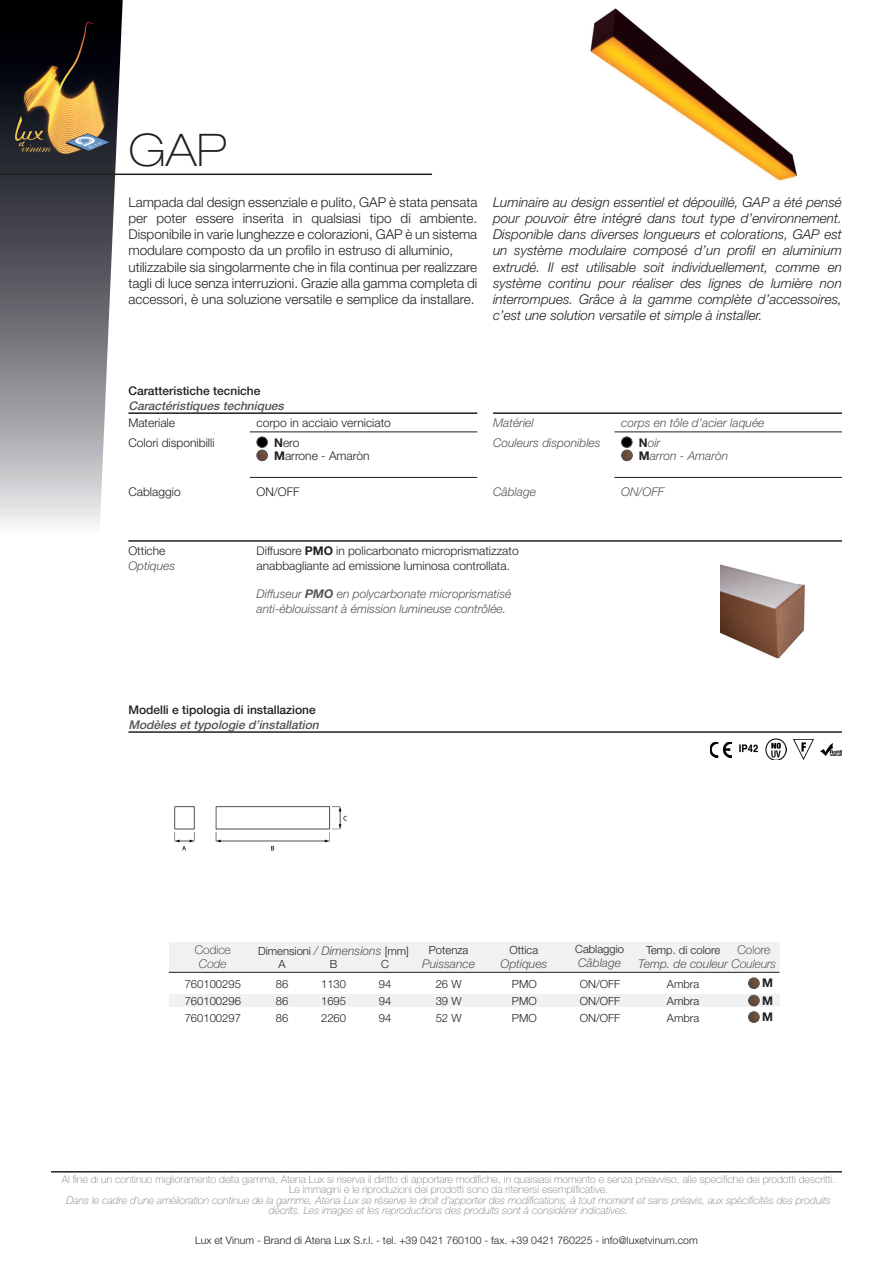
<style>
.page{position:relative;width:893px;height:1263px;background:#fff}
.page>*{position:absolute;margin:0;border:0;box-sizing:border-box;transform-origin:0 0}
.t1{font:100 expanded 45px "Helvetica Neue";color:#231f20}
.t2{font:italic 300 13.5px/16.2px "Helvetica Neue";color:#231f20;text-align:justify}
.t3{font:300 13.5px/16.2px "Helvetica Neue";color:#231f20}
.t4{font:italic 300 12px/19.8px "Helvetica Neue";color:#535355}
.t5{font:300 12px/19.8px "Helvetica Neue";color:#231f20}
.t6{font:italic 500 12px "Helvetica Neue";color:#535355}
.t7{font:500 12px "Helvetica Neue";color:#231f20}
.t8{font:100 12px "Helvetica Neue";color:#231f20}
.t9{font:italic 100 12px "Helvetica Neue";color:#231f20}
.t10{font:700 12px/17px "Helvetica Neue";color:#231f20;text-align:justify}
.t11{font:300 11.25px/17.1px "Helvetica Neue";color:#231f20;text-align:justify}
.t12{font:100 10.5px/10.5px "Helvetica Neue";color:#757778;text-align:center}
.t13{font:italic 100 10.5px/10.5px "Helvetica Neue";color:#757778;text-align:center}
.t14{font:300 10.5px "Helvetica Neue";color:#231f20}
.s1{font-weight:700}
.s2{font-weight:700;font-style:normal;color:#231f20}
.s3{font-style:italic;font-size:12px;color:#535355}
.s4{font-weight:100;color:#231f20}
</style>
<div class="page">
<img style="left:721px;top:564px;width:84px;height:95px">
<img style="left:0;top:0;width:123px;height:526px">
<hr style="left:51px;top:1171px;width:791px;height:1px;background:#231f20">
<div style="left:169px;top:994px;width:610px;height:13px;background:#f0f1f2"></div>
<div style="left:169px;top:942px;width:610px;height:30px;background:#f0f1f2"></div>
<hr style="left:169px;top:972px;width:610px;height:1px;background:#231f20">
<img style="left:739px;top:744px;width:19px;height:9px">
<img style="left:590px;top:8px;width:208px;height:173px">
<img style="left:174px;top:806px;width:173px;height:45px">
<svg style="left:749px;top:978px;width:10px;height:10px"></svg>
<div style="left:748px;top:978px;width:11px;height:11px;border:1px solid #57585a;border-radius:50%"></div>
<svg style="left:749px;top:995px;width:10px;height:11px"></svg>
<div style="left:748px;top:995px;width:11px;height:11px;border:1px solid #57585a;border-radius:50%"></div>
<svg style="left:750px;top:1012px;width:9px;height:10px"></svg>
<div style="left:748px;top:1011px;width:11px;height:12px;border:1px solid #57585a;border-radius:50%"></div>
<hr style="left:128px;top:412px;width:349px;height:2px;background:#231f20">
<hr style="left:0;top:174px;width:432px;height:1px;background:#231f20">
<hr style="left:128px;top:540px;width:714px;height:2px;background:#231f20">
<hr style="left:128px;top:731px;width:714px;height:2px;background:#231f20">
<hr style="left:493px;top:412px;width:349px;height:2px;background:#231f20">
<hr style="left:250px;top:432px;width:227px;height:1px;background:#231f20">
<hr style="left:250px;top:477px;width:227px;height:1px;background:#231f20">
<hr style="left:614px;top:477px;width:228px;height:1px;background:#231f20">
<hr style="left:614px;top:432px;width:228px;height:1px;background:#231f20">
<img style="left:793px;top:739px;width:21px;height:21px">
<img style="left:821px;top:743px;width:21px;height:12px">
<img style="left:765px;top:739px;width:22px;height:21px">
<img style="left:710px;top:742px;width:21px;height:15px">
<svg style="left:257px;top:450px;width:10px;height:11px"></svg>
<div style="left:257px;top:450px;width:11px;height:11px;border:1px solid #57585a;border-radius:50%"></div>
<svg style="left:622px;top:450px;width:10px;height:11px"></svg>
<div style="left:621px;top:450px;width:11px;height:11px;border:1px solid #57585a;border-radius:50%"></div>
<div style="left:257px;top:437px;width:10px;height:10px;background:#000001;border-radius:50%"></div>
<div style="left:257px;top:437px;width:11px;height:11px;border:1px solid #57585a;border-radius:50%"></div>
<div style="left:621px;top:437px;width:11px;height:10px;background:#000001;border-radius:50%"></div>
<div style="left:621px;top:437px;width:11px;height:11px;border:1px solid #57585a;border-radius:50%"></div>
<h1 class="t1" style="left:128px;top:123px;width:100px">GAP</h1>
<p class="t3" style="left:128px;top:194px;width:350px">Lampada dal design essenziale e pulito, GAP è stata pensata per poter essere inserita in qualsiasi tipo di ambiente.<br>Disponibile in varie lunghezze e colorazioni, GAP è un sistema modulare composto da un profilo in estruso di alluminio, utilizzabile sia singolarmente che in fila continua per realizzare tagli di luce senza interruzioni. Grazie alla gamma completa di accessori, è una soluzione versatile e semplice da installare.</p>
<p class="t2" style="left:493px;top:194px;width:350px">Luminaire au design essentiel et dépouillé, GAP a été pensé pour pouvoir être intégré dans tout type d’environnement.<br>Disponible dans diverses longueurs et colorations, GAP est un système modulaire composé d’un profil en aluminium extrudé. Il est utilisable soit individuellement, comme en système continu pour réaliser des lignes de lumière non interrompues. Grâce à la gamme complète d’accessoires, c’est une solution versatile et simple à installer.</p>
<p class="t7" style="left:128px;top:384px;width:134px">Caratteristiche tecniche</p>
<p class="t6" style="left:128px;top:398px;width:160px">Caractéristiques techniques</p>
<p class="t5" style="left:128px;top:413px;width:88px">Materiale<br>Colori disponibilli</p>
<p class="t5" style="left:128px;top:481px;width:54px">Cablaggio</p>
<p class="t5" style="left:128px;top:541px;width:39px">Ottiche</p>
<p class="t4" style="left:128px;top:555px;width:48px">Optiques</p>
<p class="t5" style="left:257px;top:413px;width:136px">corpo in acciaio verniciato</p>
<p class="t4" style="left:621px;top:413px;width:145px">corps en tôle d’acier laquée</p>
<p class="t4" style="left:493px;top:413px;width:109px">Matériel<br>Couleurs disponibles</p>
<p class="t4" style="left:493px;top:481px;width:44px">Câblage</p>
<p class="t5" style="left:274px;top:432px;width:27px"><span class="s1">N</span>ero</p>
<p class="t4" style="left:639px;top:433px;width:23px"><span class="s2">N</span>oir</p>
<p class="t5" style="left:274px;top:446px;width:97px"><span class="s1">M</span>arrone - Amaròn</p>
<p class="t4" style="left:639px;top:446px;width:91px"><span class="s2">M</span>arron - Amaròn</p>
<p class="t5" style="left:257px;top:481px;width:45px">ON/OFF</p>
<p class="t4" style="left:621px;top:481px;width:45px">ON/OFF</p>
<p class="t5" style="left:257px;top:543px;width:264px;line-height:14.4px">Diffusore <span class="s1">PMO</span> in policarbonato microprismatizzato anabbagliante ad emissione luminosa controllata.</p>
<p class="t4" style="left:257px;top:587px;width:256px;line-height:14.4px">Diffuseur <span class="s1">PMO</span> en polycarbonate microprismatisé anti-éblouissant à émission lumineuse contrôlée.</p>
<p class="t7" style="left:128px;top:703px;width:189px">Modelli e tipologia di installazione</p>
<p class="t6" style="left:128px;top:717px;width:195px">Modèles ettypologie d’installation</p>
<p class="t8" style="left:195px;top:942px;width:38px">Codice</p>
<p class="t9" style="left:199px;top:957px;width:29px">Code</p>
<p class="t11" style="left:185px;top:975px;width:58px">760100295<br>760100296<br>760100297</p>
<p class="t11" style="left:381px;top:945px;width:29px;line-height:12.6px;text-indent:-123px">Dimensioni <span class="s3">/ Dimensions</span> [mm]<br>C</p>
<p class="t11" style="left:379px;top:975px;width:14px">94<br>94<br>94</p>
<p class="t11" style="left:321px;top:954px;width:27px;line-height:19.6px;text-align:center">B<br>1130</p>
<p class="t11" style="left:321px;top:992px;width:27px">1695<br>2260</p>
<p class="t11" style="left:276px;top:954px;width:14px;line-height:19.6px">A<br>86</p>
<p class="t11" style="left:276px;top:992px;width:14px">86<br>86</p>
<p class="t11" style="left:429px;top:941px;width:41px">Potenza</p>
<p class="t4" style="left:422px;top:954px;width:54px">Puissance</p>
<p class="t11" style="left:509px;top:941px;width:30px">Ottica</p>
<p class="t4" style="left:500px;top:954px;width:48px">Optiques</p>
<p class="t11" style="left:575px;top:940px;width:50px">Cablaggio</p>
<p class="t4" style="left:578px;top:953px;width:44px">Câblage</p>
<p class="t11" style="left:436px;top:975px;width:27px">26 W 39 W 52 W</p>
<p class="t11" style="left:512px;top:975px;width:26px">PMO PMO PMO</p>
<p class="t11" style="left:580px;top:975px;width:42px">ON/OFF ON/OFF ON/OFF</p>
<p class="t8" style="left:737px;top:942px;width:34px">Colore</p>
<p class="t10" style="left:762px;top:974px;width:12px">M M M</p>
<p class="t11" style="left:646px;top:941px;width:76px">Temp. di colore</p>
<p class="t4" style="left:638px;top:954px;width:139px">Temp. de couleur <span class="s4">Couleurs</span></p>
<p class="t11" style="left:667px;top:975px;width:34px">Ambra Ambra Ambra</p>
<p class="t12" style="left:62px;top:1173px;width:775px">Al fine di un continuo miglioramento della gamma, Atena Lux si riserva il diritto di apportare modifiche, in qualsiasi momento e senza preavviso, alle specifiche dei prodotti descritti.<br>Le immagini e le riproduzioni dei prodotti sono da ritenersi esemplificative.</p>
<p class="t13" style="left:66px;top:1194px;width:766px">Dans le cadre d’une amélioration continue de la gamme, Atena Lux se réserve le droit d’apporter des modifications, à tout moment et sans préavis, aux spécificités des produits décrits. Les images et les reproductions des produits sont à considérer indicatives.</p>
<p class="t14" style="left:195px;top:1234px;width:504px">Lux et Vinum - Brand di Atena Lux S.r.l. - tel. +39 0421 760100 - fax. +39 0421 760225 - info@luxetvinum.com</p>
</div>
